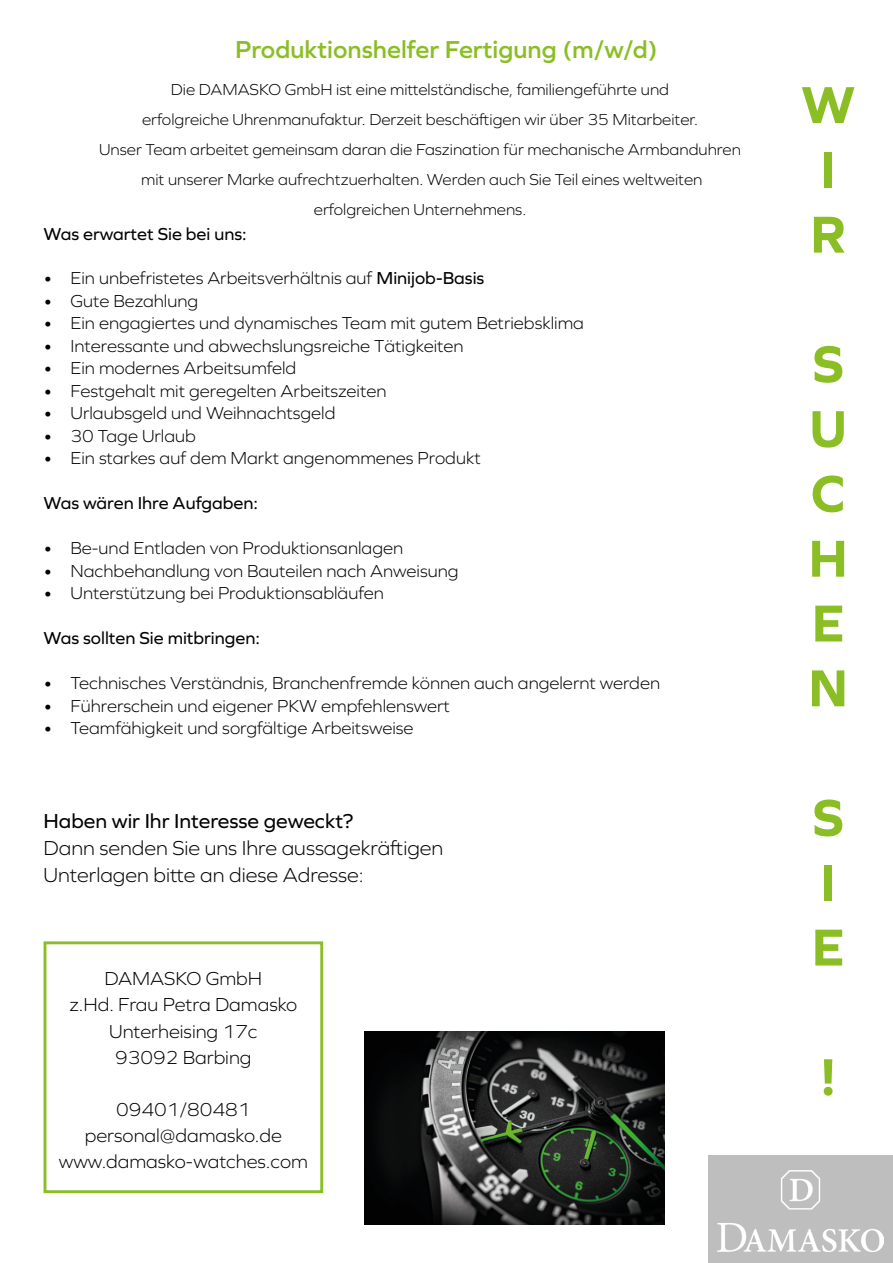
<style>
.page{position:relative;width:893px;height:1263px;background:#fff}
.page>*{position:absolute;margin:0;border:0;box-sizing:border-box;transform-origin:0 0}
.t1{font:700 54px "Graphie";color:#8abe24}
.t2{font:600 25.5px "Graphie";color:#8abe24}
.t3{font:300 21px "Graphie";color:#020203}
.t4{font:21px "Graphie";color:#020203}
.t5{font:300 19.5px "Graphie";color:#020203}
.t6{font:300 18px "Graphie";color:#020203}
.t7{font:18px "Graphie";color:#020203}
.t8{font:300 16.5px "Graphie";color:#020203}
.s1{font-weight:400}
</style>
<div class="page">
<div style="left:44px;top:941px;width:279px;height:252px;border:3px solid #8abe24"></div>
<div style="left:709px;top:1155px;width:184px;height:108px;background:#bebebf"></div>
<img style="left:718px;top:1170px;width:166px;height:81px">
<img style="left:365px;top:1032px;width:300px;height:193px">
<p class="t2" style="left:235px;top:34px;width:424px">Produktionshelfer Fertigung (m/w/d)</p>
<p class="t8" style="left:171px;top:80px;width:500px">Die DAMASKO GmbH ist eine mittelständische, familiengeführte und</p>
<p class="t8" style="left:142px;top:110px;width:558px">erfolgreiche Uhrenmanufaktur. Derzeit beschäftigen wir über 35 Mitarbeiter.</p>
<p class="t8" style="left:99px;top:140px;width:643px">Unser Team arbeitet gemeinsam daran die Faszination für mechanische Armbanduhren</p>
<p class="t8" style="left:141px;top:170px;width:563px">mit unserer Marke aufrechtzuerhalten. Werden auch Sie Teil eines weltweiten</p>
<p class="t8" style="left:314px;top:200px;width:214px">erfolgreichen Unternehmens.</p>
<p class="t7" style="left:44px;top:223px;width:205px">Was erwartet Sie bei uns:</p>
<p class="t6" style="left:44px;top:267px;width:442px">• Ein unbefristetes Arbeitsverhältnis auf <span class="s1">Minijob-Basis</span></p>
<p class="t6" style="left:44px;top:290px;width:156px">• Gute Bezahlung</p>
<p class="t6" style="left:44px;top:312px;width:542px">• Ein engagiertes und dynamisches Team mit gutem Betriebsklima</p>
<p class="t6" style="left:44px;top:335px;width:421px">• Interessante und abwechslungsreiche Tätigkeiten</p>
<p class="t6" style="left:44px;top:357px;width:254px">• Ein modernes Arbeitsumfeld</p>
<p class="t6" style="left:44px;top:380px;width:344px">• Festgehalt mit geregelten Arbeitszeiten</p>
<p class="t6" style="left:44px;top:402px;width:293px">• Urlaubsgeld und Weihnachtsgeld</p>
<p class="t6" style="left:44px;top:425px;width:154px">• 30 Tage Urlaub</p>
<p class="t6" style="left:44px;top:447px;width:439px">• Ein starkes auf dem Markt angenommenes Produkt</p>
<p class="t7" style="left:44px;top:492px;width:216px">Was wären Ihre Aufgaben:</p>
<p class="t6" style="left:44px;top:537px;width:361px">• Be-und Entladen von Produktionsanlagen</p>
<p class="t6" style="left:44px;top:560px;width:417px">• Nachbehandlung von Bauteilen nach Anweisung</p>
<p class="t6" style="left:44px;top:582px;width:342px">• Unterstützung bei Produktionsabläufen</p>
<p class="t7" style="left:44px;top:627px;width:218px">Was sollten Sie mitbringen:</p>
<p class="t6" style="left:44px;top:672px;width:618px">• Technisches Verständnis, Branchenfremde können auch angelernt werden</p>
<p class="t6" style="left:44px;top:695px;width:408px">• Führerschein und eigener PKW empfehlenswert</p>
<p class="t6" style="left:44px;top:717px;width:371px">• Teamfähigkeit und sorgfältige Arbeitsweise</p>
<p class="t4" style="left:44px;top:808px;width:311px">Haben wir Ihr Interesse geweckt?</p>
<p class="t3" style="left:44px;top:835px;width:401px">Dann senden Sie uns Ihre aussagekräftigen</p>
<p class="t3" style="left:44px;top:862px;width:322px">Unterlagen bitte an diese Adresse:</p>
<p class="t5" style="left:104px;top:968px;width:159px">DAMASKO GmbH</p>
<p class="t5" style="left:69px;top:994px;width:229px">z.Hd. Frau Petra Damasko</p>
<p class="t5" style="left:109px;top:1020px;width:150px">Unterheising 17c</p>
<p class="t5" style="left:115px;top:1046px;width:138px">93092 Barbing</p>
<p class="t5" style="left:116px;top:1098px;width:136px">09401/80481</p>
<p class="t5" style="left:85px;top:1124px;width:199px">personal@damasko.de</p>
<p class="t5" style="left:59px;top:1150px;width:251px">www.damasko-watches.com</p>
<p class="t1" style="left:801px;top:73px;width:56px">W</p>
<p class="t1" style="left:820px;top:138px;width:17px">I</p>
<p class="t1" style="left:810px;top:203px;width:38px">R</p>
<p class="t1" style="left:812px;top:332px;width:33px">S</p>
<p class="t1" style="left:809px;top:397px;width:39px">U</p>
<p class="t1" style="left:811px;top:462px;width:36px">C</p>
<p class="t1" style="left:808px;top:527px;width:41px">H</p>
<p class="t1" style="left:811px;top:591px;width:35px">E</p>
<p class="t1" style="left:808px;top:656px;width:42px">N</p>
<p class="t1" style="left:812px;top:786px;width:33px">S</p>
<p class="t1" style="left:820px;top:851px;width:17px">I</p>
<p class="t1" style="left:811px;top:915px;width:35px">E</p>
<p class="t1" style="left:821px;top:1045px;width:16px">!</p>
</div>
